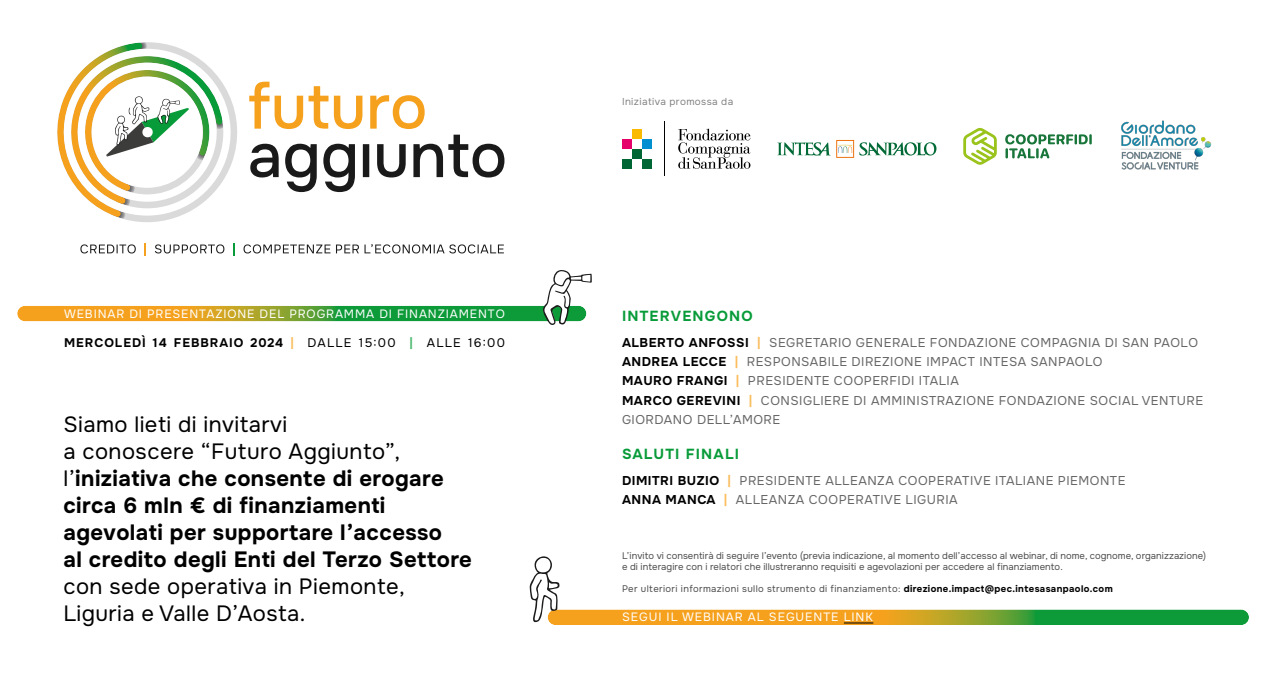
<style>
.page{position:relative;width:1270px;height:685px;background:#fff}
.page>*{position:absolute;margin:0;border:0;box-sizing:border-box;transform-origin:0 0}
.t1{font:700 22px/27px "Onest";letter-spacing:.02em;color:#000}
.t2{font:22px/27px "Onest";letter-spacing:.02em;color:#000}
.t3{font:700 14.5px "Onest";letter-spacing:.08em;color:#089b39}
.t4{font:12.7px/19px "Onest";letter-spacing:.04em;color:#666}
.t5{font:700 12.4px "Onest";letter-spacing:.08em;color:#000}
.t6{font:12px "Onest";letter-spacing:.075em;color:#fff}
.t7{font:10px "Onest";letter-spacing:.04em;color:#4d4d4d}
.t8{font:9.5px/11.4px "Onest";letter-spacing:.005em;color:#4d4d4d}
.t9{font:9.5px "Onest";letter-spacing:.04em;color:#4d4d4d}
.s1{color:#fabd5f}
.s2{font-weight:400}
.s3{color:#4db970}
.s4{font-weight:700;color:#000}
.s5{font-weight:700;color:#fabd5f}
</style>
<div class="page">
<svg style="left:17px;top:306px;width:569px;height:15px;background:#819f2c"></svg>
<svg style="left:548px;top:610px;width:701px;height:15px;background:#9a9f28"></svg>
<svg style="left:125px;top:89px;width:112px;height:133px"></svg>
<svg style="left:250px;top:135px;width:254px;height:57px"></svg>
<svg style="left:249px;top:82px;width:176px;height:47px"></svg>
<svg style="left:336px;top:244px;width:168px;height:9px"></svg>
<svg style="left:244px;top:244px;width:86px;height:9px"></svg>
<svg style="left:233px;top:243px;width:2px;height:12px"></svg>
<svg style="left:155px;top:244px;width:69px;height:9px"></svg>
<svg style="left:144px;top:243px;width:2px;height:12px"></svg>
<svg style="left:80px;top:244px;width:56px;height:9px"></svg>
<svg style="left:57px;top:42px;width:169px;height:177px"></svg>
<hr style="left:665px;top:122px;width:1px;height:54px;background:#000">
<svg style="left:678px;top:128px;width:73px;height:41px"></svg>
<div style="left:632px;top:149px;width:9px;height:9px;background:#063"></div>
<div style="left:632px;top:129px;width:9px;height:9px;background:#faba00"></div>
<div style="left:622px;top:139px;width:9px;height:9px;background:#e60069"></div>
<div style="left:622px;top:159px;width:9px;height:10px;background:#063"></div>
<div style="left:642px;top:139px;width:9px;height:9px;background:#008fd1"></div>
<div style="left:642px;top:159px;width:9px;height:10px;background:#063"></div>
<svg style="left:777px;top:140px;width:159px;height:18px"></svg>
<svg style="left:1005px;top:134px;width:87px;height:24px"></svg>
<svg style="left:963px;top:128px;width:34px;height:37px"></svg>
<img style="left:1121px;top:120px;width:91px;height:50px">
<svg style="left:541px;top:270px;width:51px;height:55px"></svg>
<svg style="left:530px;top:556px;width:30px;height:66px"></svg>
<svg style="left:844px;top:622px;width:29px;height:1px"></svg>
<p class="t6" style="left:64px;top:307px;width:442px">WEBINAR DI PRESENTAZIONE DEL PROGRAMMA DI FINANZIAMENTO</p>
<p class="t7" style="left:622px;top:97px;width:113px">Iniziativa promossa da</p>
<p class="t3" style="left:622px;top:309px;width:132px">INTERVENGONO</p>
<p class="t5" style="left:64px;top:337px;width:442px">MERCOLEDÌ 14 FEBBRAIO 2024 <span class="s1">|</span> <span class="s2">DALLE 15:00</span> <span class="s3">|</span> <span class="s2">ALLE 16:00</span></p>
<p class="t4" style="left:622px;top:333px;width:583px"><span class="s4">ALBERTO ANFOSSI</span> <span class="s5">|</span> SEGRETARIO GENERALE FONDAZIONE COMPAGNIA DI SAN PAOLO <span class="s4">ANDREA LECCE</span> <span class="s5">|</span> RESPONSABILE DIREZIONE IMPACT INTESA SANPAOLO<br><span class="s4">MAURO FRANGI</span> <span class="s5">|</span> PRESIDENTE COOPERFIDI ITALIA<br><span class="s4">MARCO GEREVINI</span> <span class="s5">|</span> CONSIGLIERE DI AMMINISTRAZIONE FONDAZIONE SOCIAL VENTURE GIORDANO DELL’AMORE</p>
<h1 class="t1" style="left:63px;top:411px;width:410px"><span class="s2">Siamo lieti di invitarvi<br>a conoscere “Futuro Aggiunto”, l’</span>iniziativa che consente di erogare circa 6 mln € di finanziamenti agevolati per supportare l’accesso<br>al credito degli Enti del Terzo Settore</h1>
<h1 class="t2" style="left:63px;top:574px;width:343px">con sede operativa in Piemonte,<br>Liguria e Valle D’Aosta.</h1>
<p class="t9" style="left:622px;top:583px;width:492px">Per ulteriori informazioni sullo strumento di finanziamento: <span class="s4">direzione.impact@pec.intesasanpaolo.com</span></p>
<p class="t3" style="left:622px;top:447px;width:119px">SALUTI FINALI</p>
<p class="t4" style="left:622px;top:471px;width:505px"><span class="s4">DIMITRI BUZIO</span> <span class="s5">|</span> PRESIDENTE ALLEANZA COOPERATIVE ITALIANE PIEMONTE<br><span class="s4">ANNA MANCA</span> <span class="s5">|</span> ALLEANZA COOPERATIVE LIGURIA</p>
<p class="t8" style="left:622px;top:550px;width:586px">L’invito vi consentirà di seguire l’evento (previa indicazione, al momento dell’accesso al webinar, di nome, cognome, organizzazione) e di interagire con i relatori che illustreranno requisiti e agevolazioni per accedere al finanziamento.</p>
<p class="t6" style="left:622px;top:610px;width:252px">SEGUI IL WEBINAR AL SEGUENTE LINK</p>
</div>
